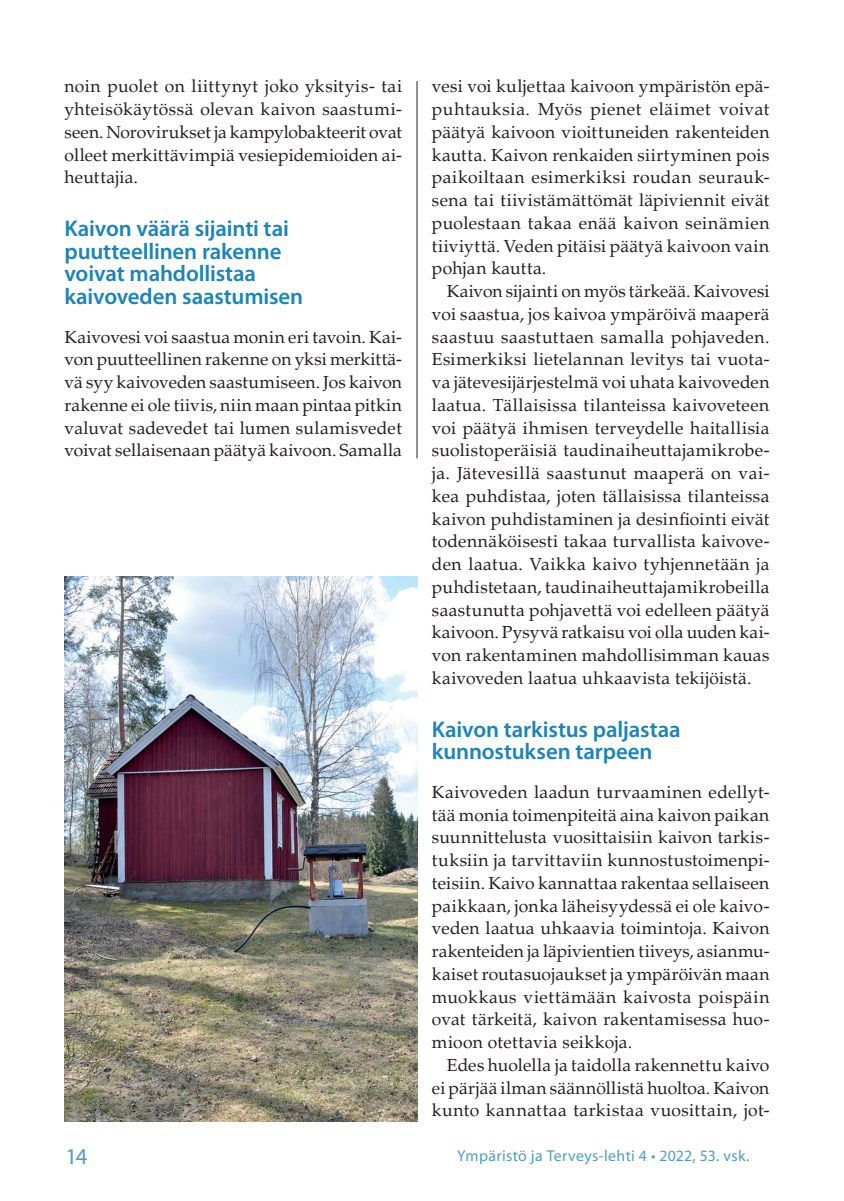
<style>
.page{position:relative;width:844px;height:1201px;background:#fff}
.page>*{position:absolute;margin:0;border:0;box-sizing:border-box;transform-origin:0 0}
.Väliotsikko{font:600 22.75px/22.8px "Myriad Pro";letter-spacing:-.005em;color:#1e83b6}
.t1{font:22.75px "Myriad Pro";color:#529cbe}
.Leipä_eka{font:17.5px/22.8px "Palatino";letter-spacing:.015em;color:#231f20;text-align:justify}
.Leipä1{font:17.5px/22.8px "Palatino";letter-spacing:.02em;color:#231f20;text-align:justify}
.t2{font:15.75px "Myriad Pro";letter-spacing:.02em;color:#529cbe}
</style>
<div class="page">
<img style="left:65px;top:576px;width:352px;height:545px">
<hr style="left:416px;top:81px;width:1px;height:377px;background:#231f20">
<p class="Leipä_eka" style="left:64px;top:75px;width:339px">noin puolet on liittynyt joko yksityis- tai yhteisökäytössä olevan kaivon saastumi&shy;seen. Norovirukset ja kampylobakteerit ovat olleet merkittävimpiä vesiepidemioiden ai&shy;heuttajia.</p>
<p class="Väliotsikko" style="left:64px;top:216px;width:240px">Kaivon väärä sijainti tai puutteellinen rakenne voivat mahdollistaa kaivoveden saastumisen</p>
<p class="Leipä_eka" style="left:64px;top:325px;width:339px">Kaivovesi voi saastua monin eri tavoin. Kai&shy;von puutteellinen rakenne on yksi merkittä&shy;vä syy kaivoveden saastumiseen. Jos kaivon rakenne ei ole tiivis, niin maan pintaa pitkin valuvat sadevedet tai lumen sulamisvedet voivat sellaisenaan päätyä kaivoon. Samalla</p>
<p class="Leipä_eka" style="left:432px;top:75px;width:339px">vesi voi kuljettaa kaivoon ympäristön epä&shy;puhtauksia. Myös pienet eläimet voivat päätyä kaivoon vioittuneiden rakenteiden kautta. Kaivon renkaiden siirtyminen pois paikoiltaan esimerkiksi roudan seurauk&shy;sena tai tiivistämättömät läpiviennit eivät puolestaan takaa enää kaivon seinämien tiiviyttä. Veden pitäisi päätyä kaivoon vain pohjan kautta.</p>
<p class="Leipä1" style="left:432px;top:280px;width:339px;text-indent:15px">Kaivon sijainti on myös tärkeää. Kaivovesi voi saastua, jos kaivoa ympäröivä maaperä saastuu saastuttaen samalla pohjaveden.<br>Esimerkiksi lietelannan levitys tai vuota&shy;va jätevesijärjestelmä voi uhata kaivoveden laatua. Tällaisissa tilanteissa kaivoveteen voi päätyä ihmisen terveydelle haitallisia suolistoperäisiä taudinaiheuttajamikrobe&shy;ja. Jätevesillä saastunut maaperä on vai&shy;kea puhdistaa, joten tällaisissa tilanteissa kaivon puhdistaminen ja desinfiointi eivät todennäköisesti takaa turvallista kaivove&shy;den laatua. Vaikka kaivo tyhjennetään ja puhdistetaan, taudinaiheuttajamikrobeilla saastunutta pohjavettä voi edelleen päätyä kaivoon. Pysyvä ratkaisu voi olla uuden kai&shy;von rakentaminen mahdollisimman kauas kaivoveden laatua uhkaavista tekijöistä.</p>
<p class="Väliotsikko" style="left:432px;top:717px;width:250px">Kaivon tarkistus paljastaa kunnostuksen tarpeen</p>
<p class="Leipä_eka" style="left:432px;top:780px;width:339px">Kaivoveden laadun turvaaminen edellyt&shy;tää monia toimenpiteitä aina kaivon paikan suunnittelusta vuosittaisiin kaivon tarkis&shy;tuksiin ja tarvittaviin kunnostustoimenpi&shy;teisiin. Kaivo kannattaa rakentaa sellaiseen paikkaan, jonka läheisyydessä ei ole kaivo&shy;veden laatua uhkaavia toimintoja. Kaivon rakenteiden ja läpivientien tiiveys, asianmu&shy;kaiset routasuojaukset ja ympäröivän maan muokkaus viettämään kaivosta poispäin ovat tärkeitä, kaivon rakentamisessa huo&shy;mioon otettavia seikkoja.</p>
<p class="Leipä1" style="left:432px;top:1053px;width:339px;text-indent:15px">Edes huolella ja taidolla rakennettu kaivo ei pärjää ilman säännöllistä huoltoa. Kaivon kunto kannattaa tarkistaa vuosittain, jot-</p>
<h1 class="t1" style="left:65px;top:1142px;width:24px">14</h1>
<p class="t2" style="left:457px;top:1145px;width:293px">Ympäristö ja Terveys-lehti 4 • 2022, 53. vsk.</p>
</div>
